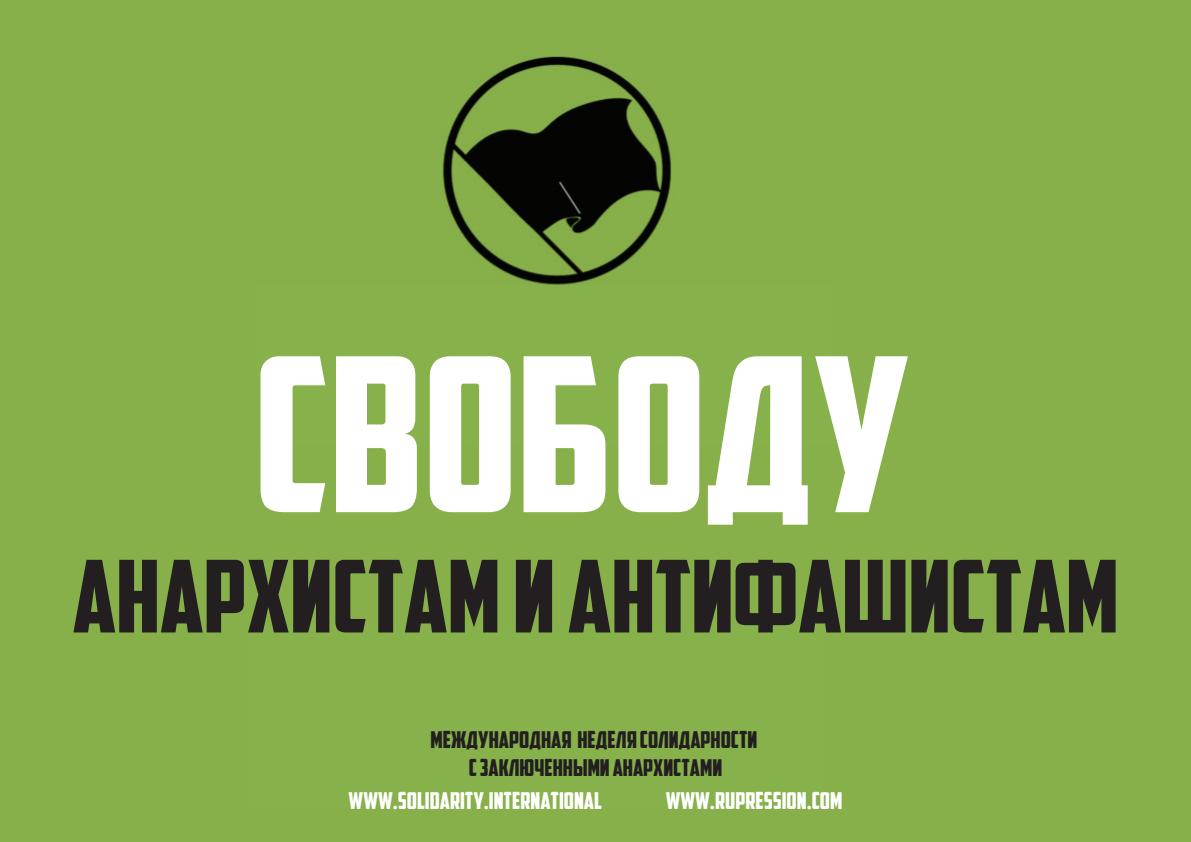
<style>
.page{position:relative;width:1191px;height:842px;background:#87b04a}
.page>*{position:absolute;margin:0;border:0;box-sizing:border-box;transform-origin:0 0}
.t1{font:215px "American Captain Cyrillic";color:#fff}
.t2{font:100.2px "American Captain Cyrillic";color:#231f20}
.t3{font:23.3px/28px "American Captain Cyrillic";color:#231f20;text-align:center}
.t4{font:23.3px "American Captain Cyrillic";color:#fff}
</style>
<div class="page">
<img style="left:443px;top:56px;width:229px;height:229px">
<h1 class="t1" style="left:254px;top:321px;width:657px">СВОБОДУ</h1>
<h2 class="t2" style="left:72px;top:543px;width:1047px">АНАРХИСТАМ И АНТИФАШИСТАМ</h2>
<p class="t3" style="left:430px;top:725px;width:328px">МЕЖДУНАРОДНАЯ НЕДЕЛЯ СОЛИДАРНОСТИ<br>С ЗАКЛЮЧЕННЫМИ АНАРХИСТАМИ</p>
<p class="t4" style="left:348px;top:788px;width:255px">WWW.SOLIDARITY.INTERNATIONAL</p>
<p class="t4" style="left:666px;top:788px;width:178px">WWW.RUPRESSION.COM</p>
</div>
